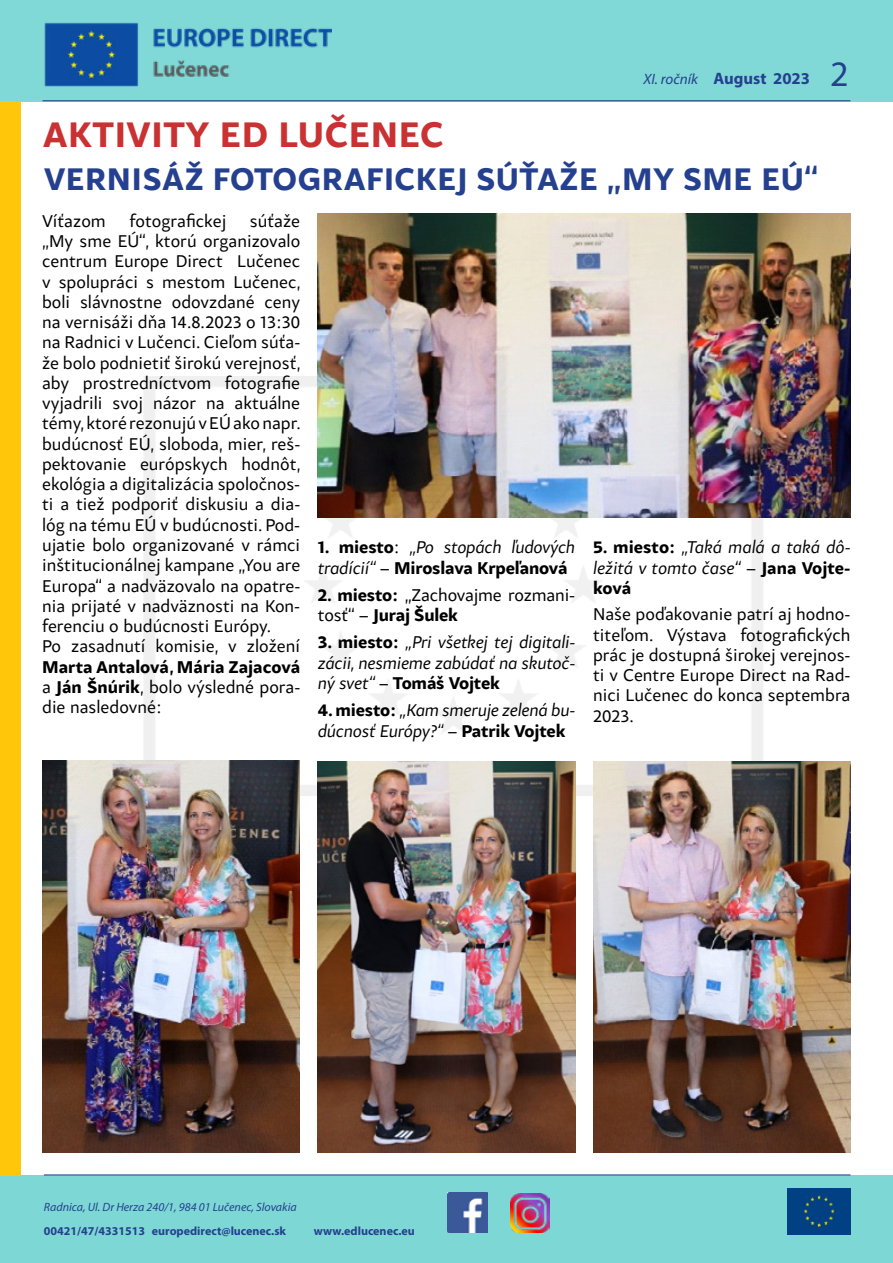
<style>
.page{position:relative;width:893px;height:1263px;background:#fff}
.page>*{position:absolute;margin:0;border:0;box-sizing:border-box;transform-origin:0 0}
.t1{font:700 37.5px "Samo Sans";letter-spacing:.015em;color:#c93132}
.t2{font:700 33px "Samo Sans";letter-spacing:.015em;color:#25408f}
.t3{font:18px/20.2px "Samo Sans";color:#000}
.t4{font:italic 18px/20.7px "Samo Sans";letter-spacing:-.01em;color:#000;text-align:justify}
.t5{font:700 18px/20.2px "Samo Sans";letter-spacing:-.005em;color:#000;text-align:justify}
.t6{font:700 16.65px "Myriad Pro";color:#25408f}
.t7{font:700 12px "Myriad Pro";color:#25408f}
.t8{font:italic 12px "Myriad Pro";color:#25408f}
.s1{font-weight:400;font-style:italic;font-size:15px}
.s2{font-weight:400;font-size:36px}
.s3{font-weight:400}
.s4{font-weight:400;font-style:italic}
.s5{font-weight:700}
.s6{font-weight:700;font-style:normal}
.s7{font-style:normal}
</style>
<div class="page">
<img style="left:144px;top:377px;width:623px;height:418px">
<div style="left:0;top:0;width:893px;height:101px;background:#80d9d6"></div>
<div style="left:0;top:1175px;width:893px;height:88px;background:#7dd8d5"></div>
<div style="left:787px;top:1188px;width:63px;height:47px;background:#004083"></div>
<img style="left:804px;top:1195px;width:31px;height:32px">
<div style="left:0;top:101px;width:21px;height:1074px;background:#ffc60a"></div>
<img style="left:448px;top:1193px;width:39px;height:39px">
<img style="left:510px;top:1193px;width:39px;height:39px">
<hr style="left:43px;top:100px;width:807px;height:1px;background:#25408f">
<hr style="left:44px;top:1174px;width:806px;height:1px;background:#25408f">
<img style="left:44px;top:22px;width:287px;height:64px">
<img style="left:318px;top:214px;width:532px;height:303px">
<img style="left:43px;top:760px;width:257px;height:392px">
<img style="left:318px;top:761px;width:257px;height:391px">
<img style="left:593px;top:761px;width:257px;height:391px">
<h1 class="t1" style="left:43px;top:111px;width:403px">AKTIVITY ED LUČENEC</h1>
<p class="t6" style="left:644px;top:68px;width:207px"><span class="s1">XI. ročník</span> August 2023 <span class="s2">2</span></p>
<h2 class="t2" style="left:44px;top:158px;width:776px">VERNISÁŽ FOTOGRAFICKEJ SÚŤAŽE „MY SME EÚ“</h2>
<p class="t3" style="left:42px;top:211px;width:65px">Víťazom</p>
<p class="t3" style="left:130px;top:211px;width:98px">fotografickej</p>
<p class="t3" style="left:42px;top:211px;width:260px;text-indent:208px">súťaže „My sme EÚ“, ktorú organizovalo centrum Europe Direct Lučenec v spolupráci s mestom Lučenec, boli slávnostne odovzdané ceny na vernisáži dňa 14.8.2023 o 13:30 na Radnici v Lučenci. Cieľom súťa&shy;že bolo podnietiť širokú verejnosť, aby prostredníctvom fotografie vyjadrili svoj názor na aktuálne témy, ktoré rezonujú v EÚ ako napr. budúcnosť EÚ, sloboda, mier, reš&shy;pektovanie európskych hodnôt, ekológia a digitalizácia spoločnos&shy;ti a tiež podporiť diskusiu a dia&shy;lóg na tému EÚ v budúcnosti. Pod&shy;ujatie bolo organizované v rámci inštitucionálnej kampane „You are<br>Europa“ a nadväzovalo na opatre&shy;nia prijaté v nadväznosti na Kon&shy;ferenciu o budúcnosti Európy.<br>Po zasadnutí komisie, v zložení</p>
<p class="t5" style="left:42px;top:656px;width:260px">Marta Antalová, Mária Zajacová <span class="s3">a</span> Ján Šnúrik<span class="s3">, bolo výsledné pora&shy;die nasledovné:</span></p>
<p class="t5" style="left:318px;top:536px;width:259px;line-height:21px">1. miesto<span class="s3">:</span> <span class="s4">„Po stopách ľudových tradícií“</span> <span class="s3">–</span> Miroslava Krpeľanová</p>
<p class="t3" style="left:318px;top:584px;width:259px"><span class="s5">2. miesto:</span> „Zachovajme rozmani&shy;tosť“ – <span class="s5">Juraj Šulek</span></p>
<p class="t4" style="left:318px;top:631px;width:259px"><span class="s6">3. miesto:</span> „Pri všetkej tej digitali&shy;zácii, nesmieme zabúdať na skutoč&shy;ný svet“ <span class="s7">–</span> <span class="s6">Tomáš Vojtek</span></p>
<p class="t4" style="left:318px;top:700px;width:259px"><span class="s6">4. miesto:</span> „Kam smeruje zelená bu&shy;dúcnosť Európy?“ <span class="s7">–</span> <span class="s6">Patrik Vojtek</span></p>
<p class="t4" style="left:593px;top:536px;width:259px"><span class="s6">5. miesto:</span> „Taká malá a taká dô&shy;ležitá v tomto čase“ <span class="s7">–</span> <span class="s6">Jana Vojte&shy;ková</span></p>
<p class="t3" style="left:593px;top:603px;width:259px;text-align:justify">Naše poďakovanie patrí aj hodno&shy;titeľom. Výstava fotografických prác je dostupná širokej verejnos&shy;ti v Centre Europe Direct na Rad&shy;nici Lučenec do konca septembra 2023.</p>
<p class="t8" style="left:44px;top:1199px;width:254px">Radnica, Ul. Dr Herza 240/1, 984 01 Lučenec, Slovakia</p>
<p class="t7" style="left:44px;top:1223px;width:244px">00421/47/4331513 europedirect@lucenec.sk</p>
<p class="t7" style="left:314px;top:1223px;width:102px">www.edlucenec.eu</p>
</div>
